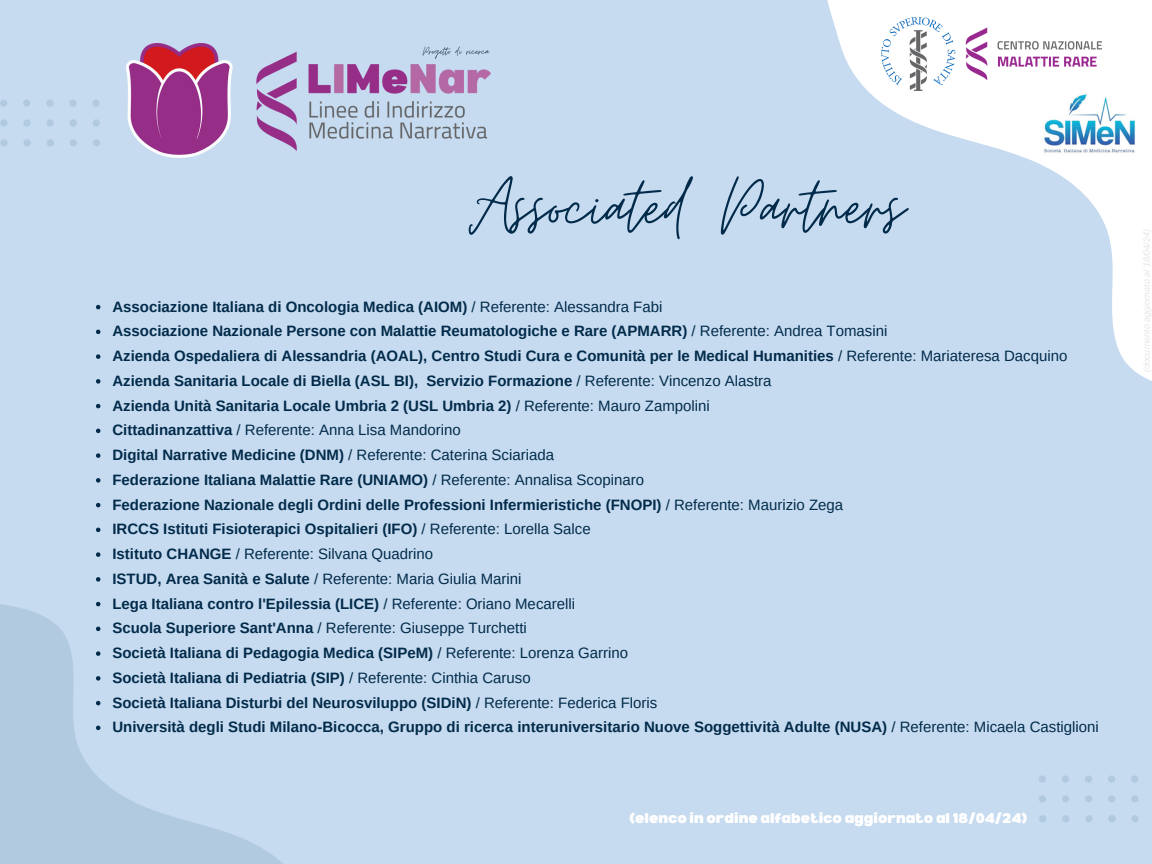
<style>
.page{position:relative;width:1152px;height:864px;background:#c6dbef}
.page>*{position:absolute;margin:0;border:0;box-sizing:border-box;transform-origin:0 0}
.t1{font:84.45px "Moon Time";color:#022b4b}
.t2{font:700 15px "Arimo";color:#022b4b}
.t3{font:15px "Arimo";color:#022b4b}
.t4{font:900 13.65px "Bernoru";color:#fff}
.s1{font-weight:400}
.s2{font-weight:700}
</style>
<div class="page">
<svg style="left:0;top:601px;width:283px;height:263px"></svg>
<svg style="left:828px;top:0;width:324px;height:381px"></svg>
<div style="left:1039px;top:775px;width:7px;height:8px;background:#b2cadf;border-radius:50%"></div>
<div style="left:1062px;top:775px;width:7px;height:8px;background:#b2cadf;border-radius:50%"></div>
<div style="left:1085px;top:775px;width:7px;height:8px;background:#b2cadf;border-radius:50%"></div>
<div style="left:1108px;top:775px;width:7px;height:8px;background:#b2cadf;border-radius:50%"></div>
<div style="left:1131px;top:775px;width:7px;height:8px;background:#b2cadf;border-radius:50%"></div>
<div style="left:1039px;top:795px;width:7px;height:8px;background:#b2cadf;border-radius:50%"></div>
<div style="left:1039px;top:815px;width:7px;height:7px;background:#b2cadf;border-radius:50%"></div>
<div style="left:1062px;top:795px;width:7px;height:8px;background:#b2cadf;border-radius:50%"></div>
<div style="left:1085px;top:795px;width:7px;height:8px;background:#b2cadf;border-radius:50%"></div>
<div style="left:1108px;top:795px;width:7px;height:8px;background:#b2cadf;border-radius:50%"></div>
<div style="left:1131px;top:795px;width:8px;height:8px;background:#b2cadf;border-radius:50%"></div>
<div style="left:1062px;top:815px;width:7px;height:7px;background:#b2cadf;border-radius:50%"></div>
<div style="left:1085px;top:815px;width:8px;height:7px;background:#b2cadf;border-radius:50%"></div>
<div style="left:1108px;top:815px;width:8px;height:7px;background:#b2cadf;border-radius:50%"></div>
<div style="left:1131px;top:815px;width:8px;height:7px;background:#b2cadf;border-radius:50%"></div>
<img style="left:1033px;top:92px;width:112px;height:66px">
<img style="left:881px;top:18px;width:221px;height:73px">
<div style="left:0;top:100px;width:7px;height:7px;background:#b2cadf;border-radius:50%"></div>
<div style="left:23px;top:100px;width:7px;height:7px;background:#b2cadf;border-radius:50%"></div>
<div style="left:46px;top:100px;width:8px;height:7px;background:#b2cadf;border-radius:50%"></div>
<div style="left:69px;top:100px;width:8px;height:7px;background:#b2cadf;border-radius:50%"></div>
<div style="left:92px;top:100px;width:8px;height:7px;background:#b2cadf;border-radius:50%"></div>
<div style="left:0;top:119px;width:8px;height:8px;background:#b2cadf;border-radius:50%"></div>
<div style="left:0;top:139px;width:8px;height:8px;background:#b2cadf;border-radius:50%"></div>
<div style="left:23px;top:119px;width:8px;height:8px;background:#b2cadf;border-radius:50%"></div>
<div style="left:46px;top:119px;width:8px;height:8px;background:#b2cadf;border-radius:50%"></div>
<div style="left:70px;top:119px;width:7px;height:8px;background:#b2cadf;border-radius:50%"></div>
<div style="left:93px;top:119px;width:7px;height:8px;background:#b2cadf;border-radius:50%"></div>
<div style="left:24px;top:139px;width:7px;height:8px;background:#b2cadf;border-radius:50%"></div>
<div style="left:47px;top:139px;width:7px;height:8px;background:#b2cadf;border-radius:50%"></div>
<div style="left:70px;top:139px;width:7px;height:8px;background:#b2cadf;border-radius:50%"></div>
<div style="left:93px;top:139px;width:7px;height:8px;background:#b2cadf;border-radius:50%"></div>
<img style="left:126px;top:43px;width:365px;height:115px">
<svg style="left:96px;top:305px;width:4px;height:4px"></svg>
<svg style="left:96px;top:330px;width:4px;height:4px"></svg>
<svg style="left:96px;top:354px;width:4px;height:5px"></svg>
<svg style="left:96px;top:379px;width:4px;height:5px"></svg>
<svg style="left:96px;top:404px;width:4px;height:4px"></svg>
<svg style="left:96px;top:429px;width:4px;height:4px"></svg>
<svg style="left:96px;top:453px;width:4px;height:5px"></svg>
<svg style="left:96px;top:478px;width:4px;height:5px"></svg>
<svg style="left:96px;top:503px;width:4px;height:4px"></svg>
<svg style="left:96px;top:528px;width:4px;height:4px"></svg>
<svg style="left:96px;top:552px;width:4px;height:5px"></svg>
<svg style="left:96px;top:577px;width:4px;height:5px"></svg>
<svg style="left:96px;top:602px;width:4px;height:4px"></svg>
<svg style="left:96px;top:627px;width:4px;height:4px"></svg>
<svg style="left:96px;top:651px;width:4px;height:5px"></svg>
<svg style="left:96px;top:676px;width:4px;height:5px"></svg>
<svg style="left:96px;top:701px;width:4px;height:4px"></svg>
<svg style="left:96px;top:726px;width:4px;height:4px"></svg>
<p class="t1" style="left:469px;top:155px;width:437px">Associated Partners</p>
<p class="t2" style="left:112px;top:298px;width:551px">Associazione Italiana di Oncologia Medica (AIOM) <span class="s1">/ Referente: Alessandra Fabi</span></p>
<h1 class="t2" style="left:112px;top:323px;width:776px">Associazione Nazionale Persone con Malattie Reumatologiche e Rare (APMARR) <span class="s1">/ Referente: Andrea Tomasini</span></h1>
<p class="t2" style="left:112px;top:348px;width:956px">Azienda Ospedaliera di Alessandria (AOAL), Centro Studi Cura e Comunità per le Medical Humanities <span class="s1">/ Referente: Mariateresa Dacquino</span></p>
<p class="t2" style="left:112px;top:372px;width:661px">Azienda Sanitaria Locale di Biella (ASL BI), Servizio Formazione <span class="s1">/ Referente: Vincenzo Alastra</span></p>
<p class="t2" style="left:112px;top:397px;width:599px">Azienda Unità Sanitaria Locale Umbria 2 (USL Umbria 2) <span class="s1">/ Referente: Mauro Zampolini</span></p>
<p class="t3" style="left:112px;top:422px;width:350px"><span class="s2">Cittadinanzattiva</span> / Referente: Anna Lisa Mandorino</p>
<p class="t2" style="left:112px;top:447px;width:443px">Digital Narrative Medicine (DNM) <span class="s1">/ Referente: Caterina Sciariada</span></p>
<p class="t2" style="left:112px;top:471px;width:533px">Federazione Italiana Malattie Rare (UNIAMO) <span class="s1">/ Referente: Annalisa Scopinaro</span></p>
<p class="t2" style="left:112px;top:496px;width:732px">Federazione Nazionale degli Ordini delle Professioni Infermieristiche (FNOPI) <span class="s1">/ Referente: Maurizio Zega</span></p>
<p class="t2" style="left:112px;top:521px;width:480px">IRCCS Istituti Fisioterapici Ospitalieri (IFO) <span class="s1">/ Referente: Lorella Salce</span></p>
<p class="t3" style="left:112px;top:546px;width:322px"><span class="s2">Istituto CHANGE</span> / Referente: Silvana Quadrino</p>
<p class="t3" style="left:112px;top:570px;width:411px"><span class="s2">ISTUD, Area Sanità e Salute</span> / Referente: Maria Giulia Marini</p>
<p class="t2" style="left:112px;top:595px;width:464px">Lega Italiana contro l'Epilessia (LICE) <span class="s1">/ Referente: Oriano Mecarelli</span></p>
<p class="t3" style="left:112px;top:620px;width:416px"><span class="s2">Scuola Superiore Sant'Anna</span> / Referente: Giuseppe Turchetti</p>
<p class="t2" style="left:112px;top:645px;width:517px">Società Italiana di Pedagogia Medica (SIPeM) <span class="s1">/ Referente: Lorenza Garrino</span></p>
<p class="t2" style="left:112px;top:669px;width:420px">Società Italiana di Pediatria (SIP) <span class="s1">/ Referente: Cinthia Caruso</span></p>
<p class="t2" style="left:112px;top:694px;width:546px">Società Italiana Disturbi del Neurosviluppo (SIDiN) <span class="s1">/ Referente: Federica Floris</span></p>
<p class="t2" style="left:112px;top:719px;width:988px">Università degli Studi Milano-Bicocca, Gruppo di ricerca interuniversitario Nuove Soggettività Adulte (NUSA) <span class="s1">/ Referente: Micaela Castiglioni</span></p>
<p class="t4" style="left:629px;top:810px;width:400px">(elenco in ordine alfabetico aggiornato al 18/04/24)</p>
</div>
